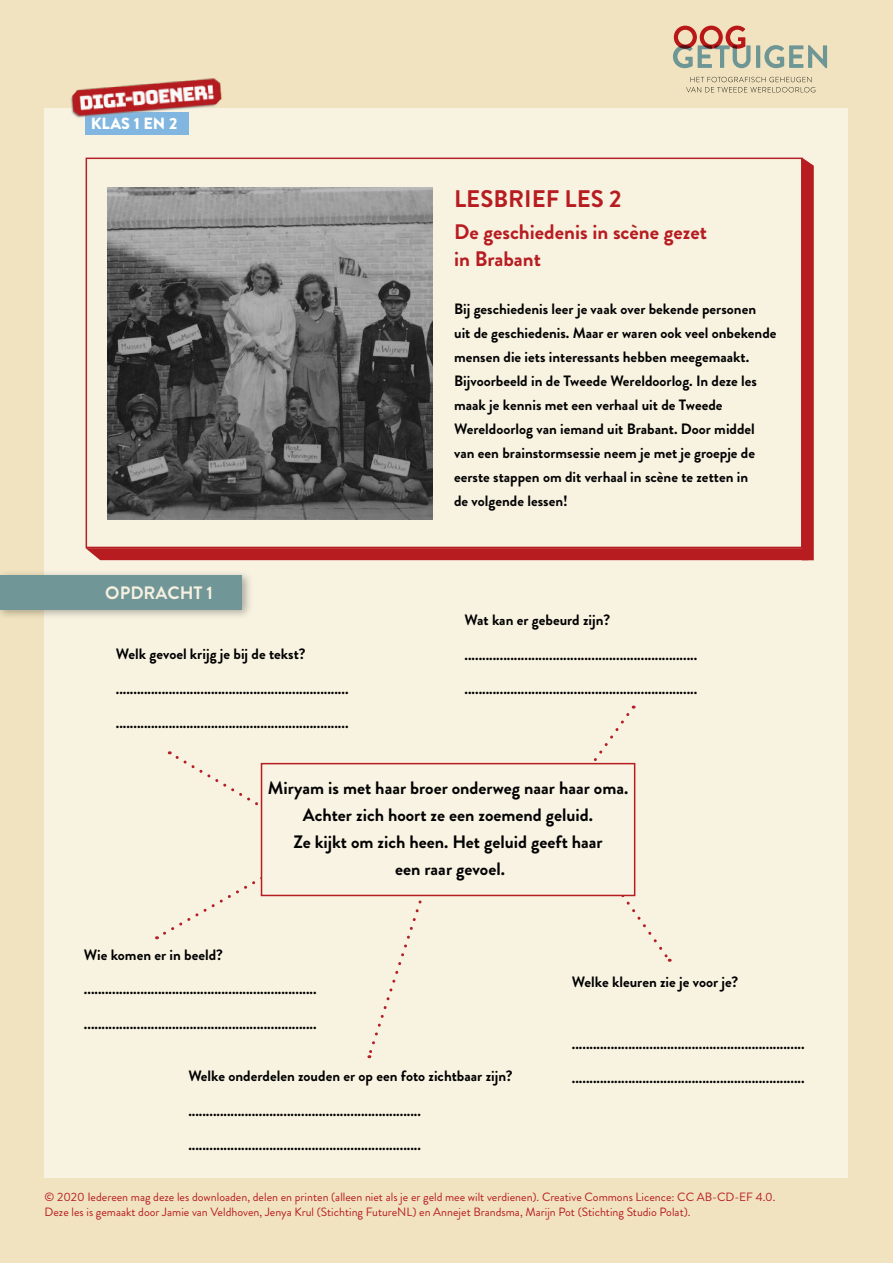
<style>
.page{position:relative;width:893px;height:1263px;background:#f1e3bf}
.page>*{position:absolute;margin:0;border:0;box-sizing:border-box;transform-origin:0 0}
.t1{font:700 24px "Brandon Grotesque";color:#b71c21}
.t2{font:700 21px/27px "Brandon Grotesque";color:#b71c21}
.t3{font:700 18px/27px "Brandon Grotesque";color:#020203;text-align:center}
.t4{font:700 18px "Brandon Grotesque";color:#f5f0e0}
.t5{font:900 16.2px "Brandon Grotesque";letter-spacing:.01em;color:#fff}
.t6{font:700 15px "Brandon Grotesque";color:#000}
.t7{font:700 15px/24px "Brandon Grotesque";color:#020203}
.t8{font:12px/14.4px "Brandon Grotesque";color:#b71c21}
</style>
<div class="page">
<div style="left:45px;top:109px;width:803px;height:1069px;background:#f8f3e1"></div>
<svg style="left:673px;top:26px;width:154px;height:42px"></svg>
<svg style="left:686px;top:77px;width:129px;height:15px"></svg>
<div style="left:85px;top:112px;width:103px;height:22px;background:#80b6df"></div>
<img style="left:60px;top:78px;width:166px;height:43px">
<div style="left:0;top:569px;width:254px;height:51px;background:#000;opacity:.3"></div>
<div style="left:0;top:575px;width:241px;height:35px;background:#719697"></div>
<svg style="left:156px;top:751px;width:288px;height:307px"></svg>
<svg style="left:531px;top:706px;width:140px;height:256px"></svg>
<div style="left:261px;top:763px;width:374px;height:133px;background:#f8f3e2;border:2px solid #b71c21"></div>
<svg style="left:86px;top:158px;width:728px;height:402px"></svg>
<p class="t5" style="left:91px;top:112px;width:88px">KLAS 1 EN 2</p>
<p class="t4" style="left:105px;top:580px;width:109px">OPDRACHT 1</p>
<p class="t6" style="left:116px;top:644px;width:191px">Welk gevoel krijg je bij de tekst?</p>
<p class="t6" style="left:116px;top:678px;width:234px">..................................................................</p>
<p class="t6" style="left:116px;top:713px;width:234px">..................................................................</p>
<h1 class="t1" style="left:454px;top:182px;width:169px">LESBRIEF LES 2</h1>
<h2 class="t2" style="left:454px;top:218px;width:254px">De geschiedenis in scène gezet in Brabant</h2>
<p class="t7" style="left:454px;top:297px;width:324px">Bij geschiedenis leer je vaak over bekende personen<br>uit de geschiedenis. Maar er waren ook veel onbekende mensen die iets interessants hebben meegemaakt.<br>Bijvoorbeeld in de Tweede Wereldoorlog. In deze les maak je kennis met een verhaal uit de Tweede Wereldoorlog van iemand uit Brabant. Door middel van een brainstormsessie neem je met je groepje de eerste stappen om dit verhaal in scène te zetten in<br>de volgende lessen!</p>
<p class="t6" style="left:465px;top:610px;width:147px">Wat kan er gebeurd zijn?</p>
<p class="t6" style="left:465px;top:644px;width:234px">..................................................................</p>
<p class="t6" style="left:465px;top:679px;width:234px">..................................................................</p>
<p class="t3" style="left:268px;top:774px;width:362px">Miryam is met haar broer onderweg naar haar oma.<br>Achter zich hoort ze een zoemend geluid.<br>Ze kijkt om zich heen. Het geluid geeft haar<br>een raar gevoel.</p>
<p class="t6" style="left:84px;top:944px;width:141px">Wie komen er in beeld?</p>
<p class="t6" style="left:84px;top:979px;width:234px">..................................................................</p>
<p class="t6" style="left:84px;top:1013px;width:234px">..................................................................</p>
<p class="t6" style="left:188px;top:1066px;width:326px">Welke onderdelen zouden er op een foto zichtbaar zijn?</p>
<p class="t6" style="left:188px;top:1100px;width:234px">..................................................................</p>
<p class="t6" style="left:188px;top:1135px;width:234px">..................................................................</p>
<p class="t6" style="left:572px;top:971px;width:168px">Welke kleuren zie je voor je?</p>
<p class="t6" style="left:572px;top:1033px;width:234px">..................................................................</p>
<p class="t6" style="left:572px;top:1067px;width:234px">..................................................................</p>
<p class="t8" style="left:45px;top:1190px;width:732px">© 2020 Iedereen mag deze les downloaden, delen en printen (alleen niet als je er geld mee wilt verdienen). Creative Commons Licence: CC AB-CD-EF 4.0.<br>Deze les is gemaakt door Jamie van Veldhoven, Jenya Krul (Stichting FutureNL) en Annejet Brandsma, Marijn Pot (Stichting Studio Polat).</p>
</div>
